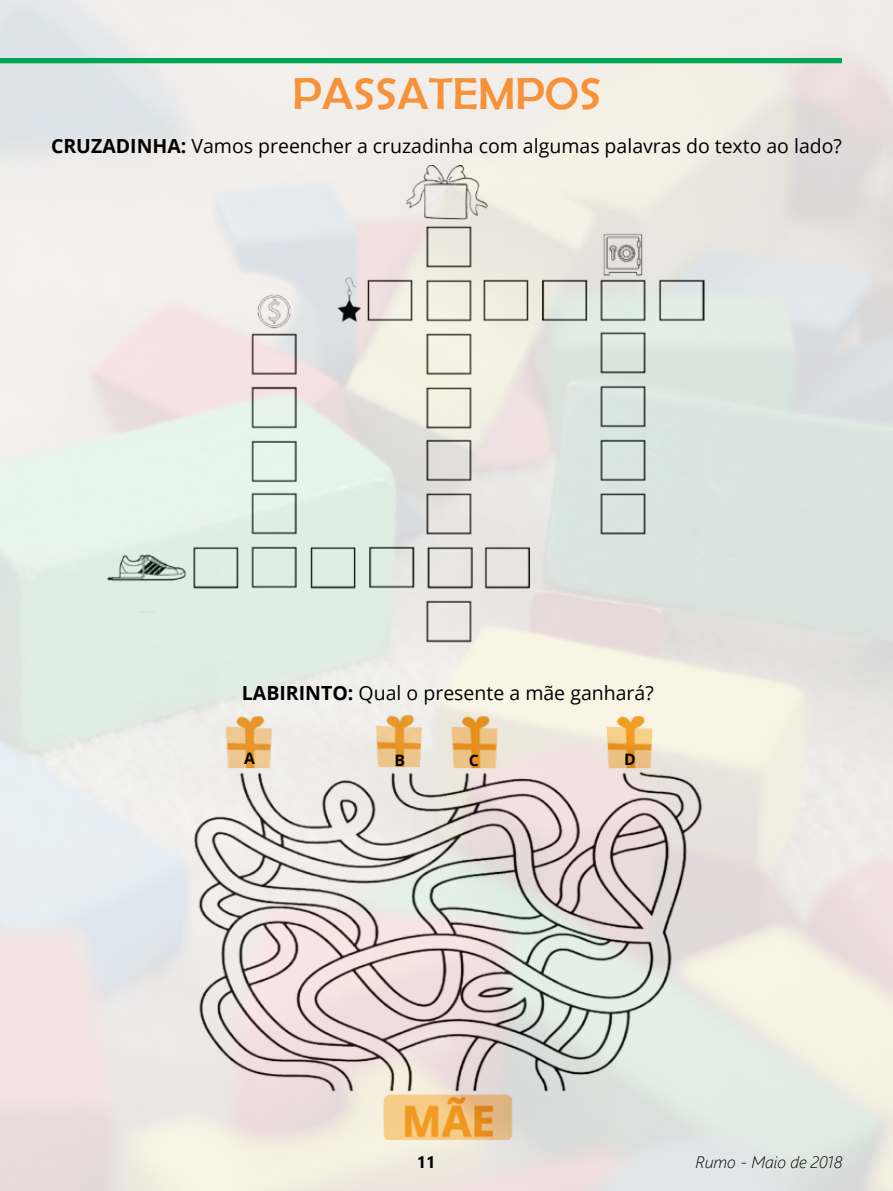
<style>
.page{position:relative;width:893px;height:1191px;background:#fff}
.page>*{position:absolute;margin:0;border:0;box-sizing:border-box;transform-origin:0 0}
.t1{font:45px "Berlin Sans FB";color:#f79239;scale:1.05 1}
.t2{font:19.5px "Open Sans";color:#000}
.t3{font:italic 300 16.5px "Segoe UI";color:#000}
.t4{font:700 16.5px "Segoe UI";color:#000}
.t5{font:700 15.75px "Open Sans";color:#000}
.s1{font-weight:700}
</style>
<div class="page">
<img style="left:0;top:0;width:893px;height:1191px">
<div style="left:0;top:58px;width:842px;height:5px;background:#00a651"></div>
<h1 class="t1" style="left:293px;top:69px;width:295px">PASSATEMPOS</h1>
<p class="t2" style="left:51px;top:132px;width:792px"><span class="s1">CRUZADINHA:</span> Vamos preencher a cruzadinha com algumas palavras do texto ao lado?</p>
<p class="t2" style="left:242px;top:679px;width:413px"><span class="s1">LABIRINTO:</span> Qual o presente a mãe ganhará?</p>
<p class="t5" style="left:244px;top:747px;width:12px">A</p>
<p class="t5" style="left:394px;top:749px;width:12px">B</p>
<p class="t5" style="left:469px;top:749px;width:12px">C</p>
<p class="t5" style="left:624px;top:748px;width:13px">D</p>
<p class="t4" style="left:417px;top:1149px;width:20px">11</p>
<p class="t3" style="left:696px;top:1150px;width:148px">Rumo - Maio de 2018</p>
</div>
